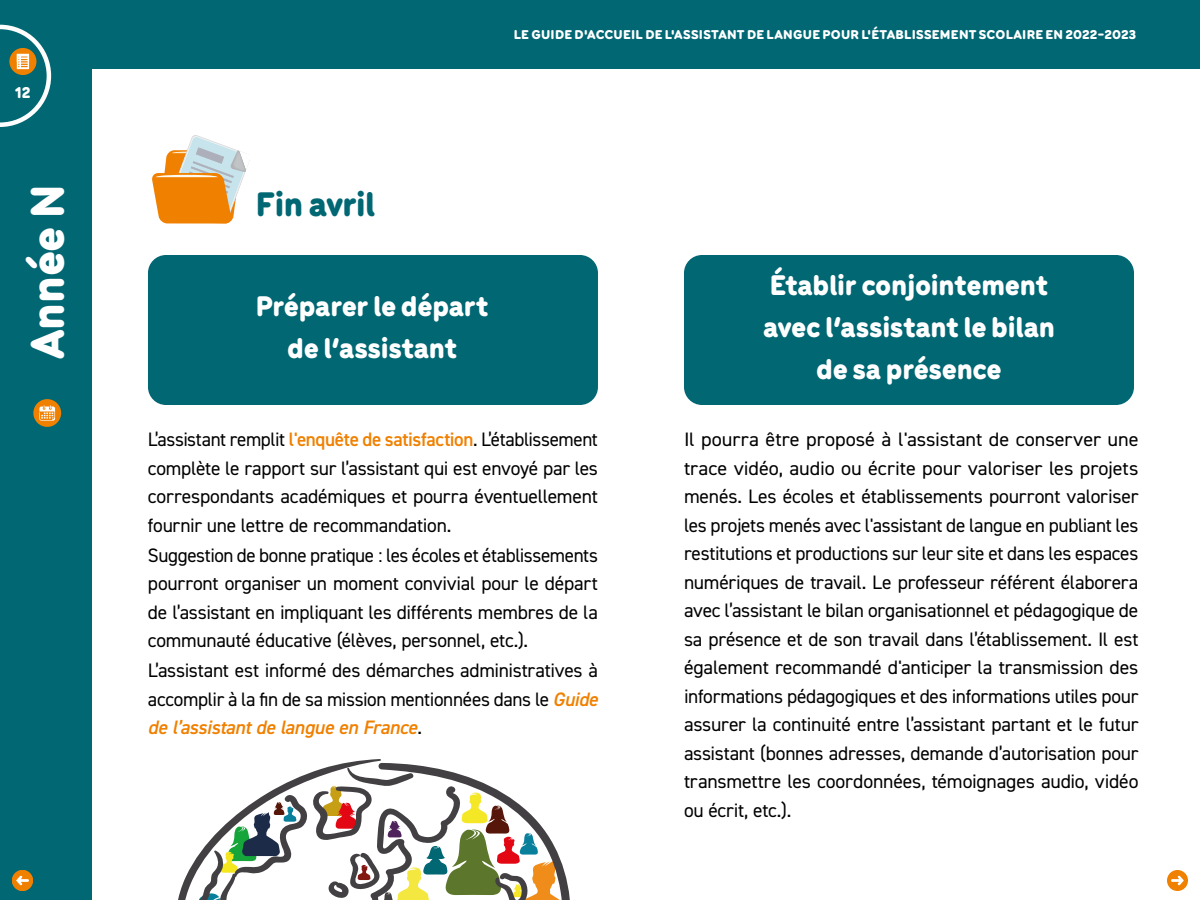
<style>
.page{position:relative;width:1200px;height:900px;background:#fff}
.page>*{position:absolute;margin:0;border:0;box-sizing:border-box;transform-origin:0 0}
.ttr1{font:900 49.5px "Menco";color:#fff}
.TTR_bulle{font:900 36px "Menco";letter-spacing:-.015em;color:#006773}
.TTR_bulle-2{font:900 30px/42px "Menco";letter-spacing:-.01em;color:#fff;text-align:center}
.txt_bulle_année{font:19.5px/28.5px "DIN2014";letter-spacing:-.015em;color:#000;text-align:justify;scale:1.04 1}
.txt_bulle_année-2{font:19.5px/28.5px "DIN2014";letter-spacing:-.015em;color:#000;text-align:justify}
.txt_courant{font:900 16.5px "Menco";color:#fff}
.t1{font:700 15px "Menco";letter-spacing:.005em;color:#fff;scale:1.06 1}
.ttr2{font:900 13.5px "Menco";letter-spacing:.02em;color:#fff;scale:1.06 1}
.s1{font-weight:600;color:#f08000}
.s2{font-weight:600;font-style:italic;color:#f08000}
</style>
<div class="page">
<div style="left:0;top:0;width:92px;height:900px;background:#006773"></div>
<div style="left:0;top:0;width:1200px;height:69px;background:#006773"></div>
<svg style="left:0;top:25px;width:51px;height:102px"></svg>
<div style="left:148px;top:255px;width:450px;height:150px;background:#006773;border-radius:18px"></div>
<div style="left:684px;top:255px;width:450px;height:150px;background:#006773;border-radius:18px"></div>
<svg style="left:178px;top:759px;width:392px;height:141px"></svg>
<svg style="left:152px;top:135px;width:98px;height:89px"></svg>
<div style="left:12px;top:870px;width:21px;height:21px;background:#f08000;border-radius:50%"></div>
<svg style="left:16px;top:876px;width:13px;height:9px"></svg>
<div style="left:33px;top:399px;width:28px;height:28px;background:#f08000;border-radius:50%"></div>
<svg style="left:39px;top:405px;width:16px;height:16px"></svg>
<div style="left:1167px;top:870px;width:21px;height:21px;background:#f08000;border-radius:50%"></div>
<svg style="left:1171px;top:876px;width:13px;height:9px"></svg>
<p class="txt_courant" style="left:15px;top:81px;width:17px">12</p>
<p class="ttr1" style="left:10px;top:359px;width:176px;rotate:-90deg">Année N</p>
<p class="TTR_bulle" style="left:256px;top:177px;width:121px">Fin avril</p>
<p class="t1" style="left:472px;top:22px;width:631px">LE GUIDE D'ACCUEIL DE L'ASSISTANT DE LANGUE POUR L'ÉTABLISSEMENT SCOLAIRE EN 2023-2024</p>
<p class="ttr2" style="left:514px;top:24px;width:589px">LE GUIDE D'ACCUEIL DE L'ASSISTANT DE LANGUE POUR L'ÉTABLISSEMENT SCOLAIRE EN 2022-2023</p>
<p class="TTR_bulle-2" style="left:256px;top:283px;width:234px">Préparer le départ de l’assistant</p>
<p class="txt_bulle_année-2" style="left:148px;top:425px;width:452px">L’assistant remplit <span class="s1">l'enquête de satisfaction</span>. L’établissement complète le rapport sur l’assistant qui est envoyé par les correspondants académiques et pourra éventuellement fournir une lettre de recommandation.</p>
<p class="txt_bulle_année-2" style="left:148px;top:540px;width:452px">Suggestion de bonne pratique : les écoles et établissements pourront organiser un moment convivial pour le départ de l’assistant en impliquant les différents membres de la communauté éducative (élèves, personnel, etc.).</p>
<p class="txt_bulle_année-2" style="left:148px;top:656px;width:452px">L’assistant est informé des démarches administratives à accomplir à la fin de sa mission mentionnées dans le <span class="s2">Guide de l’assistant de langue en France</span>.</p>
<p class="TTR_bulle-2" style="left:763px;top:262px;width:293px">Établir conjointement avec l’assistant le bilan de sa présence</p>
<p class="txt_bulle_année" style="left:684px;top:425px;width:439px">Il pourra être proposé à l'assistant de conserver une trace vidéo, audio ou écrite pour valoriser les projets menés. Les écoles et établissements pourront valoriser les projets menés avec l'assistant de langue en publiant les restitutions et productions sur leur site et dans les espaces numériques de travail. Le professeur référent élaborera avec l’assistant le bilan organisationnel et pédagogique de sa présence et de son travail dans l’établissement. Il est également recommandé d'anticiper la transmission des informations pédagogiques et des informations utiles pour assurer la continuité entre l’assistant partant et le futur assistant (bonnes adresses, demande d’autorisation pour transmettre les coordonnées, témoignages audio, vidéo ou écrit, etc.).</p>
</div>
